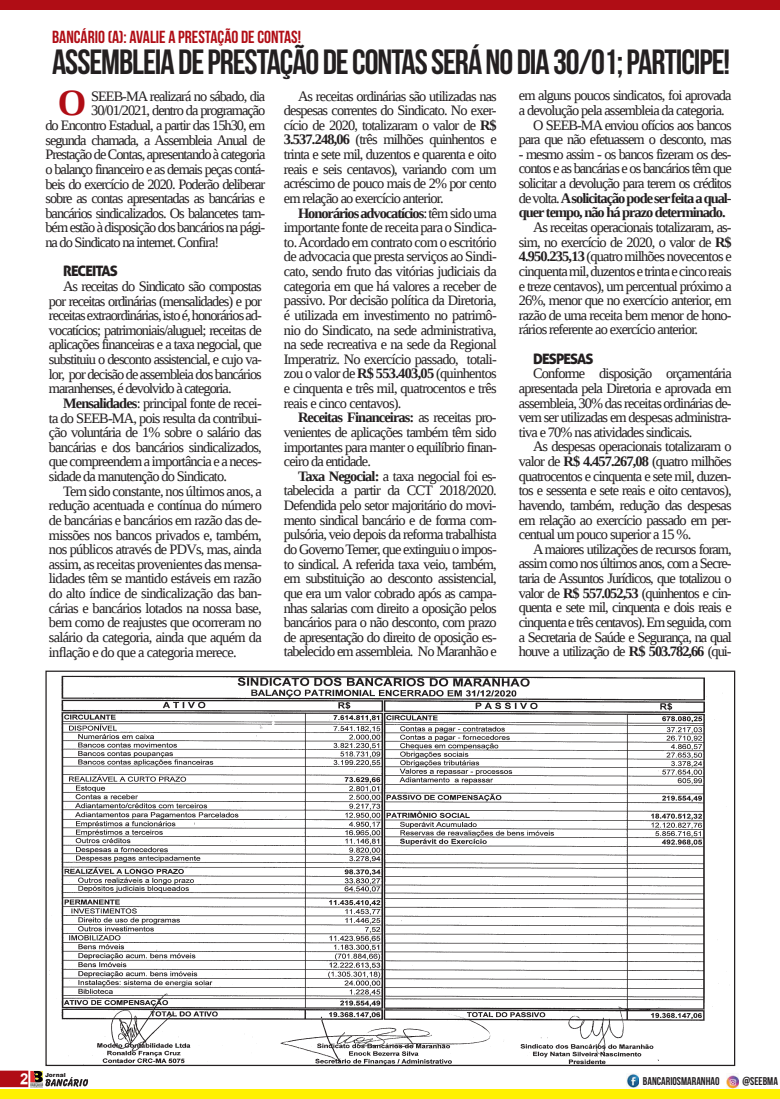
<style>
.page{position:relative;width:780px;height:1099px;background:#fff}
.page>*{position:absolute;margin:0;border:0;box-sizing:border-box;transform-origin:0 0}
.t1{font:700 36.75px "Liberation Serif";color:#b00d15}
.t2{font:35px "Bebas Neue";letter-spacing:-.03em;color:#231f20}
.t3{font:17.5px "Bebas Neue";color:#b00d15}
.t4{font:700 15px "Arial";color:#fff}
.t5{font:14.38px/14.6px "Liberation Serif";letter-spacing:-.07em;color:#231f20;text-align:justify}
.t6{font:14.38px "Aller Display";letter-spacing:-.06em;color:#231f20}
.t7{font:11.25px "Bebas Neue";color:#231f20}
.t8{font:900 6px "Arial";color:#231f20}
.s1{font-weight:700}
</style>
<div class="page">
<svg style="left:0;top:1070px;width:88px;height:18px"></svg>
<div style="left:0;top:1089px;width:779px;height:9px;background:#fff101"></div>
<div style="left:0;top:0;width:779px;height:10px;background:#b00d15"></div>
<img style="left:626px;top:1073px;width:13px;height:15px">
<img style="left:726px;top:1074px;width:13px;height:14px">
<img style="left:49px;top:675px;width:674px;height:388px">
<p class="t3" style="left:52px;top:27px;width:250px">BANCÁRIO (A): AVALIE A PRESTAÇÃO DE CONTAS!</p>
<h2 class="t2" style="left:52px;top:43px;width:679px">ASSEMBLEIA DE PRESTAÇÃO DE CONTAS SERÁ NO DIA 30/01; PARTICIPE!</h2>
<h1 class="t1" style="left:58px;top:78px;width:30px">O</h1>
<p class="t5" style="left:91px;top:89px;width:176px">SEEB-MA realizará no sábado, dia</p>
<p class="t5" style="left:91px;top:103px;width:176px">30/01/2021, dentro da programação</p>
<p class="t5" style="left:45px;top:118px;width:221px">do Encontro Estadual, a partir das 15h30, em</p>
<p class="t5" style="left:45px;top:132px;width:221px">segunda chamada, a Assembleia Anual de</p>
<p class="t5" style="left:45px;top:147px;width:221px">Prestação de Contas, apresentando à categoria</p>
<p class="t5" style="left:45px;top:162px;width:221px">o balanço financeiro e as demais peças contá-</p>
<p class="t5" style="left:45px;top:176px;width:221px">beis do exercício de 2020. Poderão deliberar</p>
<p class="t5" style="left:45px;top:191px;width:221px">sobre as contas apresentadas as bancárias e</p>
<p class="t5" style="left:45px;top:205px;width:221px">bancários sindicalizados. Os balancetes tam-</p>
<p class="t5" style="left:45px;top:220px;width:221px">bém estão à disposição dos bancários na pági-</p>
<p class="t5" style="left:45px;top:235px;width:175px">na do Sindicato na internet. Confira!</p>
<p class="t6" style="left:63px;top:262px;width:56px">RECEITAS</p>
<p class="t5" style="left:49px;top:279px;width:214px;text-indent:14px">As receitas do Sindicato são compostas por receitas ordinárias (mensalidades) e por receitas extraordinárias, isto é, honorários ad&shy;vocatícios; patrimoniais/aluguel; receitas de aplicações financeiras e a taxa negocial, que substituiu o desconto assistencial, e cujo va&shy;lor, por decisão de assembleia dos bancários maranhenses, é devolvido à categoria.</p>
<p class="t5" style="left:49px;top:396px;width:214px;text-indent:14px"><span class="s1">Mensalidades</span>: principal fonte de recei&shy;ta do SEEB-MA, pois resulta da contribui&shy;ção voluntária de 1% sobre o salário das bancárias e dos bancários sindicalizados, que compreendem a importância e a neces&shy;sidade da manutenção do Sindicato.</p>
<p class="t5" style="left:49px;top:483px;width:214px;text-indent:14px">Tem sido constante, nos últimos anos, a redução acentuada e contínua do número de bancárias e bancários em razão das de&shy;missões nos bancos privados e, também, nos públicos através de PDVs, mas, ainda assim, as receitas provenientes das mensa&shy;lidades têm se mantido estáveis em razão do alto índice de sindicalização das ban&shy;cárias e bancários lotados na nossa base, bem como de reajustes que ocorreram no salário da categoria, ainda que aquém da inflação e do que a categoria merece.</p>
<p class="t5" style="left:284px;top:88px;width:214px;text-indent:14px">As receitas ordinárias são utilizadas nas despesas correntes do Sindicato. No exer&shy;cício de 2020, totalizaram o valor de <span class="s1">R$ 3.537.248,06</span> (três milhões quinhentos e trinta e sete mil, duzentos e quarenta e oito reais e seis centavos), variando com um acréscimo de pouco mais de 2% por cento em relação ao exercício anterior.</p>
<p class="t5" style="left:284px;top:205px;width:214px;text-indent:14px"><span class="s1">Honorários advocatícios</span>: têm sido uma importante fonte de receita para o Sindica&shy;to. Acordado em contrato com o escritório de advocacia que presta serviços ao Sindi&shy;cato, sendo fruto das vitórias judiciais da categoria em que há valores a receber de passivo. Por decisão política da Diretoria, é utilizada em investimento no patrimô&shy;nio do Sindicato, na sede administrativa, na sede recreativa e na sede da Regional Imperatriz. No exercício passado, totali&shy;zou o valor de <span class="s1">R$ 553.403,05</span> (quinhentos e cinquenta e três mil, quatrocentos e três reais e cinco centavos).</p>
<p class="t5" style="left:284px;top:410px;width:214px;text-indent:14px"><span class="s1">Receitas Financeiras:</span> as receitas pro&shy;venientes de aplicações também têm sido importantes para manter o equilíbrio finan&shy;ceiro da entidade.</p>
<p class="t5" style="left:284px;top:468px;width:214px;text-indent:14px"><span class="s1">Taxa Negocial:</span> a taxa negocial foi es&shy;tabelecida a partir da CCT 2018/2020.<br>Defendida pelo setor majoritário do movi&shy;mento sindical bancário e de forma com&shy;pulsória, veio depois da reforma trabalhista do Governo Temer, que extinguiu o impos&shy;to sindical. A referida taxa veio, também, em substituição ao desconto assistencial, que era um valor cobrado após as campa&shy;nhas salarias com direito a oposição pelos bancários para o não desconto, com prazo de apresentação do direito de oposição es&shy;tabelecido em assembleia. No Maranhão e</p>
<p class="t5" style="left:519px;top:88px;width:214px">em alguns poucos sindicatos, foi aprovada</p>
<p class="t5" style="left:519px;top:103px;width:207px">a devolução pela assembleia da categoria.</p>
<p class="t5" style="left:533px;top:117px;width:200px">O SEEB-MA enviou ofícios aos bancos</p>
<p class="t5" style="left:519px;top:132px;width:214px">para que não efetuassem o desconto, mas</p>
<p class="t5" style="left:519px;top:147px;width:214px">- mesmo assim - os bancos fizeram os des&shy;contos e as bancárias e os bancários têm que solicitar a devolução para terem os créditos de volta. <span class="s1">A solicitação pode ser feita a qual&shy;quer tempo, não há prazo determinado.</span></p>
<p class="t5" style="left:519px;top:220px;width:214px;text-indent:14px">As receitas operacionais totalizaram, as&shy;sim, no exercício de 2020, o valor de <span class="s1">R$ 4.950.235,13</span> (quatro milhões novecentos e cinquenta mil, duzentos e trinta e cinco reais e treze centavos), um percentual próximo a 26%, menor que no exercício anterior, em razão de uma receita bem menor de hono&shy;rários referente ao exercício anterior.</p>
<p class="t6" style="left:533px;top:349px;width:62px">DESPESAS</p>
<p class="t5" style="left:519px;top:366px;width:214px;text-indent:14px">Conforme disposição orçamentária apresentada pela Diretoria e aprovada em assembleia, 30% das receitas ordinárias de&shy;vem ser utilizadas em despesas administra&shy;tiva e 70% nas atividades sindicais.</p>
<p class="t5" style="left:519px;top:439px;width:214px;text-indent:14px">As despesas operacionais totalizaram o valor de <span class="s1">R$ 4.457.267,08</span> (quatro milhões quatrocentos e cinquenta e sete mil, duzen&shy;tos e sessenta e sete reais e oito centavos), havendo, também, redução das despesas em relação ao exercício passado em per&shy;centual um pouco superior a 15 %.</p>
<p class="t5" style="left:519px;top:541px;width:214px;text-indent:14px">A maiores utilizações de recursos foram, assim como nos últimos anos, com a Secre&shy;taria de Assuntos Jurídicos, que totalizou o valor de <span class="s1">R$ 557.052,53</span> (quinhentos e cin&shy;quenta e sete mil, cinquenta e dois reais e cinquenta e três centavos). Em seguida, com a Secretaria de Saúde e Segurança, na qual houve a utilização de <span class="s1">R$ 503.782,66</span> (qui-</p>
<p class="t4" style="left:20px;top:1069px;width:10px">2</p>
<p class="t8" style="left:45px;top:1071px;width:22px">Jornal</p>
<p class="t7" style="left:643px;top:1075px;width:78px">BANCARIOSMARANHAO</p>
<p class="t7" style="left:742px;top:1075px;width:37px">@SEEBMA</p>
</div>
